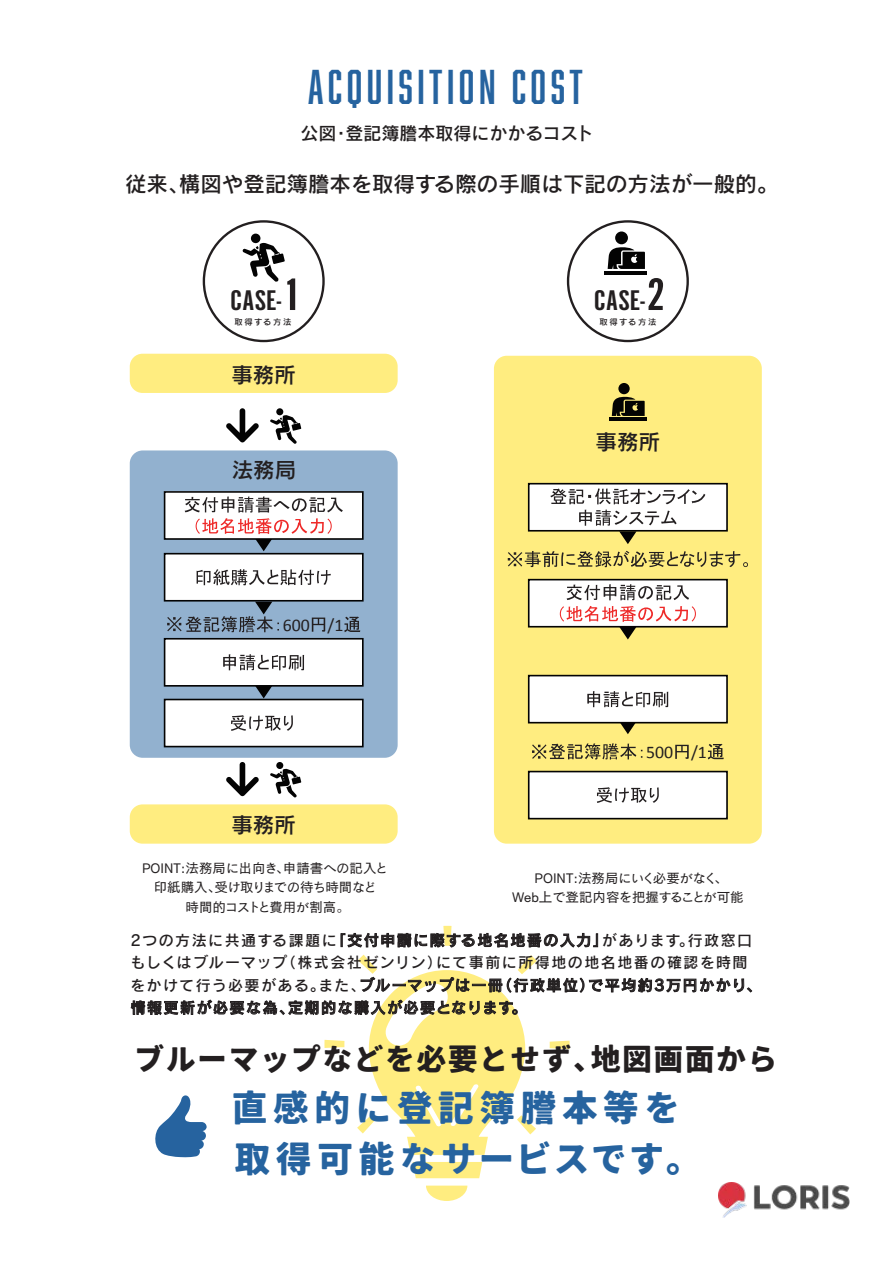
<style>
.page{position:relative;width:893px;height:1263px;background:#fff}
.page>*{position:absolute;margin:0;border:0;box-sizing:border-box;transform-origin:0 0}
.t1{font:45px "Abolition";letter-spacing:.1em;color:#26639f}
.t2{font:37.5px/51px "MOBO";letter-spacing:.1em;color:#26639f}
.t3{font:31.35px "MOBO";color:#231f20}
.t4{font:29.55px "Alternate Got No 1 D";color:#231f20;scale:1.2 1}
.t5{font:21.6px "Rodin Pro N DB";color:#231f20}
.t6{font:18px "Rodin Pro N DB";color:#231f20}
.t7{font:17.85px "Calibri";color:#231f20}
.t8{font:15px/22.5px "Rodin Pro N DB";letter-spacing:.1em;color:#231f20}
.t9{font:13.5px/19.5px "Cezanne Pro N M";letter-spacing:-.01em;color:#231f20;text-align:center}
.t10{font:8.25px "Rodin Pro N DB";letter-spacing:.2em;color:#231f20}
.s1{font-size:47.25px}
</style>
<div class="page">
<svg style="left:426px;top:1186px;width:41px;height:15px"></svg>
<svg style="left:340px;top:926px;width:258px;height:22px"></svg>
<svg style="left:131px;top:955px;width:621px;height:223px"></svg>
<div style="left:494px;top:356px;width:268px;height:488px;background:#ffed80;border-radius:13px"></div>
<div style="left:130px;top:354px;width:268px;height:39px;background:#ffed80;border-radius:13px"></div>
<div style="left:130px;top:804px;width:268px;height:40px;background:#ffed80;border-radius:13px"></div>
<div style="left:130px;top:450px;width:268px;height:308px;background:#92b1cf;border-radius:13px"></div>
<svg style="left:619px;top:723px;width:17px;height:11px"></svg>
<svg style="left:256px;top:687px;width:16px;height:11px"></svg>
<div style="left:165px;top:700px;width:198px;height:47px;background:#fff"></div>
<div style="left:164px;top:699px;width:200px;height:48px;border:2px solid #030303"></div>
<svg style="left:231px;top:715px;width:62px;height:16px"></svg>
<div style="left:165px;top:639px;width:198px;height:47px;background:#fff"></div>
<div style="left:164px;top:638px;width:200px;height:49px;border:2px solid #030303"></div>
<svg style="left:223px;top:654px;width:81px;height:16px"></svg>
<div style="left:165px;top:554px;width:198px;height:47px;background:#fff"></div>
<div style="left:164px;top:553px;width:200px;height:49px;border:2px solid #030303"></div>
<svg style="left:197px;top:569px;width:134px;height:17px"></svg>
<div style="left:165px;top:492px;width:198px;height:47px;background:#fff"></div>
<div style="left:164px;top:491px;width:200px;height:49px;border:2px solid #030303"></div>
<svg style="left:185px;top:497px;width:158px;height:54px"></svg>
<svg style="left:167px;top:602px;width:112px;height:30px"></svg>
<svg style="left:312px;top:618px;width:13px;height:14px"></svg>
<svg style="left:344px;top:617px;width:16px;height:15px"></svg>
<div style="left:529px;top:484px;width:198px;height:47px;background:#fff"></div>
<div style="left:528px;top:483px;width:200px;height:49px;border:2px solid #030303"></div>
<svg style="left:550px;top:488px;width:155px;height:16px"></svg>
<svg style="left:579px;top:510px;width:98px;height:34px"></svg>
<div style="left:529px;top:580px;width:198px;height:47px;background:#fff"></div>
<div style="left:528px;top:579px;width:200px;height:49px;border:2px solid #030303"></div>
<svg style="left:567px;top:584px;width:122px;height:16px"></svg>
<svg style="left:560px;top:606px;width:136px;height:34px"></svg>
<div style="left:529px;top:676px;width:198px;height:47px;background:#fff"></div>
<div style="left:528px;top:675px;width:200px;height:48px;border:2px solid #030303"></div>
<svg style="left:587px;top:691px;width:81px;height:16px"></svg>
<div style="left:529px;top:772px;width:198px;height:47px;background:#fff"></div>
<div style="left:528px;top:771px;width:200px;height:48px;border:2px solid #030303"></div>
<svg style="left:597px;top:787px;width:62px;height:16px"></svg>
<svg style="left:508px;top:551px;width:240px;height:16px"></svg>
<svg style="left:532px;top:743px;width:110px;height:17px"></svg>
<svg style="left:675px;top:745px;width:14px;height:14px"></svg>
<svg style="left:708px;top:744px;width:16px;height:15px"></svg>
<div style="left:276px;top:408px;width:7px;height:7px;background:#030303;border-radius:50%"></div>
<svg style="left:270px;top:415px;width:31px;height:29px"></svg>
<svg style="left:226px;top:408px;width:33px;height:34px"></svg>
<div style="left:276px;top:762px;width:7px;height:7px;background:#030303;border-radius:50%"></div>
<svg style="left:270px;top:769px;width:31px;height:29px"></svg>
<svg style="left:226px;top:762px;width:33px;height:34px"></svg>
<div style="left:251px;top:233px;width:10px;height:10px;background:#030303;border-radius:50%"></div>
<svg style="left:243px;top:243px;width:42px;height:39px"></svg>
<div style="left:203px;top:220px;width:122px;height:122px;border:2px solid #231f20;border-radius:50%"></div>
<div style="left:615px;top:231px;width:13px;height:13px;background:#030303;border-radius:50%"></div>
<hr style="left:604px;top:271px;width:43px;height:4px;background:#030303">
<svg style="left:608px;top:247px;width:37px;height:22px"></svg>
<div style="left:567px;top:220px;width:122px;height:122px;border:2px solid #231f20;border-radius:50%"></div>
<div style="left:618px;top:383px;width:12px;height:11px;background:#030303;border-radius:50%"></div>
<hr style="left:609px;top:417px;width:38px;height:4px;background:#030303">
<svg style="left:612px;top:397px;width:33px;height:19px"></svg>
<img style="left:719px;top:1182px;width:130px;height:36px">
<h1 class="t1" style="left:308px;top:61px;width:276px">ACQUISITION COST</h1>
<p class="t6" style="left:300px;top:121px;width:295px">公図・登記簿謄本取得にかかるコスト</p>
<h3 class="t5" style="left:125px;top:170px;width:655px">従来、構図や登記簿謄本を取得する際の手順は下記の方法が一般的。</h3>
<h3 class="t4" style="left:230px;top:285px;width:61px">CASE-<span class="s1">1</span></h3>
<p class="t10" style="left:234px;top:316px;width:58px">取得する方法</p>
<h3 class="t5" style="left:231px;top:361px;width:66px">事務所</h3>
<h3 class="t5" style="left:232px;top:456px;width:66px">法務局</h3>
<p class="t7" style="left:283px;top:612px;width:62px">600 /1</p>
<h3 class="t5" style="left:231px;top:811px;width:66px">事務所</h3>
<p class="t9" style="left:142px;top:858px;width:248px">POINT:法務局に出向き、申請書への記入と印紙購入、受け取りまでの待ち時間など<br>時間的コストと費用が割高。</p>
<h3 class="t4" style="left:594px;top:285px;width:61px">CASE-<span class="s1">2</span></h3>
<p class="t10" style="left:599px;top:316px;width:58px">取得する方法</p>
<h3 class="t5" style="left:596px;top:428px;width:66px">事務所</h3>
<p class="t7" style="left:646px;top:740px;width:62px">500 /1</p>
<p class="t9" style="left:512px;top:868px;width:233px">POINT:法務局にいく必要がなく、<br>Web上で登記内容を把握することが可能</p>
<p class="t8" style="left:130px;top:928px;width:632px">2つの方法に共通する課題に「交付申請に際する地名地番の入力」があります。行政窓口もしくはブルーマップ（株式会社ゼンリン）にて事前に所得地の地名地番の確認を時間をかけて行う必要がある。また、ブルーマップは一冊（行政単位）で平均約3万円かかり、情報更新が必要な為、定期的な購入が必要となります。</p>
<h3 class="t3" style="left:134px;top:1041px;width:646px">ブルーマップなどを必要とせず、地図画面から</h3>
<h2 class="t2" style="left:231px;top:1083px;width:473px">直感的に登記簿謄本等を取得可能なサービスです。</h2>
</div>
